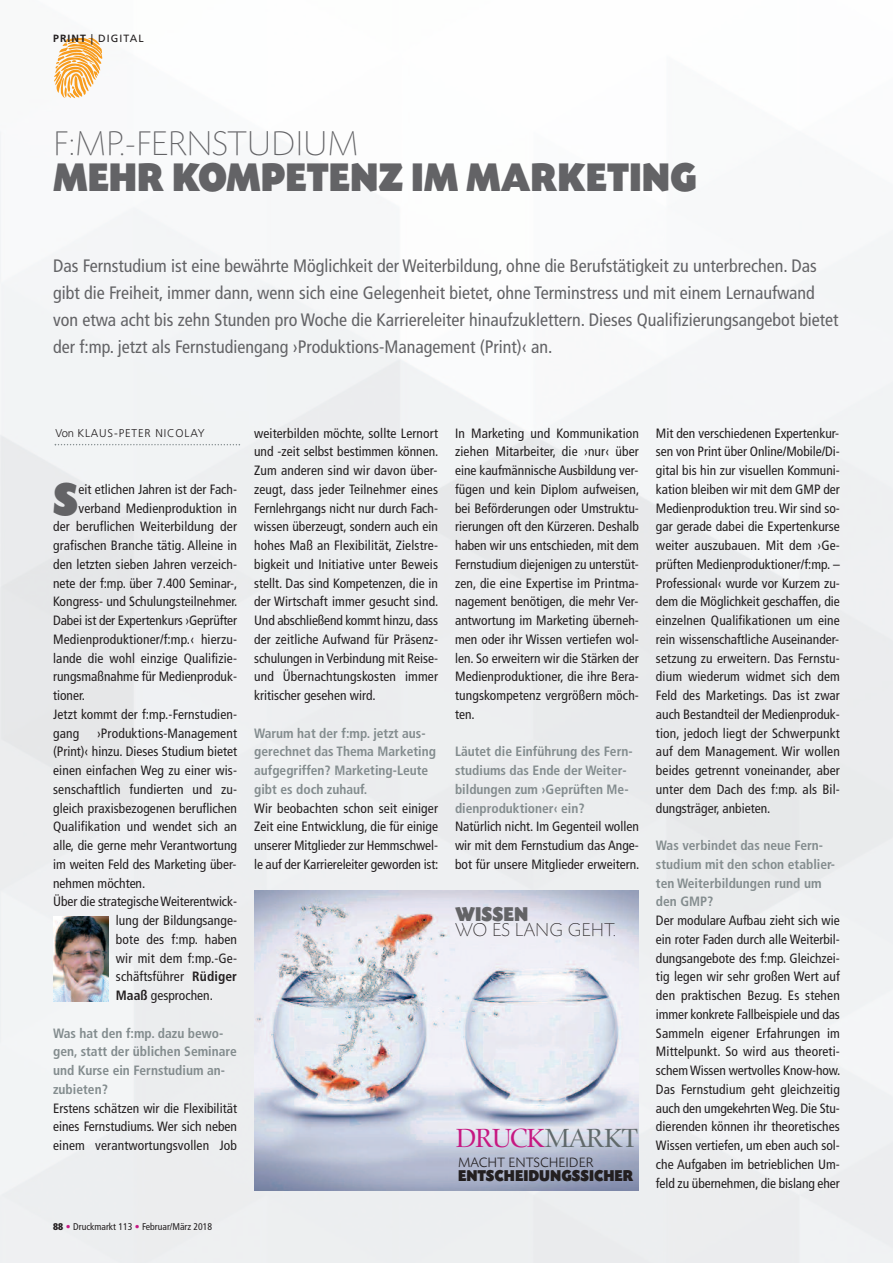
<style>
.page{position:relative;width:893px;height:1263px;background:#fff}
.page>*{position:absolute;margin:0;border:0;box-sizing:border-box;transform-origin:0 0}
.t1{font:48px "Today SB Ultra";color:#636366;scale:.9 1}
.t2{font:42px "Today SB Ultra";color:#636366;scale:.9 1}
.t3{font:300 expanded 36px "Today SB";letter-spacing:-.01em;color:#636366}
.t4{font:27px "Zapf Renais SB";letter-spacing:-.05em;color:#c61882}
.t5{font:21px "Today SB Ultra";color:#636366;scale:.9 1}
.t6{font:300 expanded 19.5px "Today SB";color:#231f20}
.t7{font:condensed 18px/27px "Frutiger LT Std";color:#636366}
.t8{font:16.5px "Today SB Ultra";color:#231f20;scale:.9 1}
.t9{font:300 14.25px "Today SB";color:#231f20}
.t10{font:condensed 13.5px/18.8px "Frutiger LT Std";letter-spacing:.005em;color:#231f20;text-align:justify}
.t11{font:700 condensed 13.5px/18.8px "Frutiger LT Std";color:#838c8e}
.t12{font:300 11.25px "Frutiger LT Std";letter-spacing:.075em;color:#231f20}
.t13{font:10.5px "Frutiger LT Std";letter-spacing:.1em;color:#231f20}
.t14{font:condensed 9.75px "Frutiger LT Std";color:#231f20}
.s1{font-weight:700}
.s2{font-weight:900}
.s3{font-weight:700;color:#c61882}
.s4{color:#c61882}
.s5{color:#60696a}
</style>
<div class="page">
<img style="left:0;top:38px;width:893px;height:1225px">
<img style="left:53px;top:917px;width:55px;height:84px">
<svg style="left:55px;top:444px;width:185px;height:1px"></svg>
<img style="left:254px;top:891px;width:385px;height:300px">
<svg style="left:54px;top:39px;width:48px;height:59px"></svg>
<p class="t13" style="left:53px;top:34px;width:92px"><span class="s1">PRINT</span> | diGital</p>
<h3 class="t3" style="left:53px;top:122px;width:307px">F:MP.-FERNSTUDIUM</h3>
<h2 class="t2" style="left:53px;top:152px;width:717px">MEHR KOMPETENZ IM MARKETING</h2>
<p class="t7" style="left:53px;top:254px;width:787px">Das Fernstudium ist eine bewährte Möglichkeit der Weiterbildung, ohne die Berufstätigkeit zu unterbrechen. Das gibt die Freiheit, immer dann, wenn sich eine Gelegenheit bietet, ohne Terminstress und mit einem Lernaufwand von etwa acht bis zehn Stunden pro Woche die Karriereleiter hinaufzuklettern. Dieses Qualifizierungsangebot bietet der f:mp. jetzt als Fernstudiengang ›Produktions-Management (Print)‹ an.</p>
<p class="t12" style="left:55px;top:428px;width:151px">Von KLAUS-PETER NICOLAY</p>
<h1 class="t1" style="left:53px;top:471px;width:29px">S</h1>
<p class="t10" style="left:78px;top:481px;width:160px">eit etlichen Jahren ist der Fach-</p>
<p class="t10" style="left:78px;top:500px;width:160px">verband Medienproduktion in</p>
<p class="t10" style="left:53px;top:518px;width:185px">der beruflichen Weiterbildung der</p>
<p class="t10" style="left:53px;top:537px;width:185px">grafischen Branche tätig. Alleine in</p>
<p class="t10" style="left:53px;top:556px;width:185px">den letzten sieben Jahren verzeich-</p>
<p class="t10" style="left:53px;top:575px;width:186px">nete der f:mp. über 7.400 Seminar-,</p>
<p class="t10" style="left:53px;top:593px;width:186px">Kongress- und Schulungsteilnehmer.</p>
<p class="t10" style="left:53px;top:612px;width:185px">Dabei ist der Expertenkurs ›Geprüfter</p>
<p class="t10" style="left:53px;top:631px;width:185px">Medienproduktioner/f:mp.‹ hierzu-</p>
<p class="t10" style="left:53px;top:650px;width:185px">lande die wohl einzige Qualifizie-</p>
<p class="t10" style="left:53px;top:668px;width:185px">rungsmaßnahme für Medienproduk-</p>
<p class="t10" style="left:53px;top:687px;width:34px">tioner.</p>
<p class="t10" style="left:53px;top:706px;width:185px">Jetzt kommt der f:mp.-Fernstudien-</p>
<p class="t10" style="left:53px;top:725px;width:28px">gang</p>
<p class="t10" style="left:97px;top:725px;width:141px">›Produktions-Management</p>
<p class="t10" style="left:53px;top:743px;width:185px">(Print)‹ hinzu. Dieses Studium bietet</p>
<p class="t10" style="left:53px;top:762px;width:185px">einen einfachen Weg zu einer wis-</p>
<p class="t10" style="left:53px;top:781px;width:185px">senschaftlich fundierten und zu-</p>
<p class="t10" style="left:53px;top:800px;width:185px">gleich praxisbezogenen beruflichen</p>
<p class="t10" style="left:53px;top:818px;width:185px">Qualifikation und wendet sich an</p>
<p class="t10" style="left:53px;top:837px;width:185px">alle, die gerne mehr Verantwortung</p>
<p class="t10" style="left:53px;top:856px;width:185px">im weiten Feld des Marketing über-</p>
<p class="t10" style="left:53px;top:875px;width:94px">nehmen möchten.</p>
<p class="t10" style="left:53px;top:893px;width:185px">Über die strategischeWeiterentwick-</p>
<p class="t10" style="left:116px;top:912px;width:123px">lung der Bildungsange-</p>
<p class="t10" style="left:116px;top:931px;width:123px">bote des f:mp. haben</p>
<p class="t10" style="left:116px;top:950px;width:123px">wir mit dem f:mp.-Ge-</p>
<p class="t10" style="left:116px;top:968px;width:123px">schäftsführer <span class="s1">Rüdiger</span></p>
<p class="t10" style="left:116px;top:987px;width:98px"><span class="s1">Maaß</span> gesprochen.</p>
<p class="t11" style="left:53px;top:1025px;width:185px">Was hat den f:mp. dazu bewo&shy;gen, statt der üblichen Seminare und Kurse ein Fernstudium an&shy;zubieten?</p>
<p class="t10" style="left:53px;top:1100px;width:185px">Erstens schätzen wir die Flexibilität eines Fernstudiums. Wer sich neben einem verantwortungsvollen Job</p>
<p class="t14" style="left:53px;top:1222px;width:161px"><span class="s2">88</span> <span class="s3">•</span> Druckmarkt 113 <span class="s4">•</span> Februar/März 2018</p>
<p class="t10" style="left:254px;top:424px;width:186px">weiterbilden möchte, sollte Lernort und -zeit selbst bestimmen können.<br>Zum anderen sind wir davon über&shy;zeugt, dass jeder Teilnehmer eines Fernlehrgangs nicht nur durch Fach&shy;wissen überzeugt, sondern auch ein hohes Maß an Flexibilität, Zielstre&shy;bigkeit und Initiative unter Beweis stellt. Das sind Kompetenzen, die in der Wirtschaft immer gesucht sind.<br>Und abschließend kommt hinzu, dass der zeitliche Aufwand für Präsenz&shy;schulungen in Verbindung mit Reise&shy;und Übernachtungskosten immer kritischer gesehen wird.</p>
<p class="t11" style="left:254px;top:724px;width:183px">Warum hat der f:mp. jetzt aus&shy;gerechnet das Thema Marketing aufgegriffen? Marketing-Leute gibt es doch zuhauf.</p>
<p class="t10" style="left:254px;top:799px;width:186px">Wir beobachten schon seit einiger Zeit eine Entwicklung, die für einige unserer Mitglieder zur Hemmschwel&shy;le auf der Karriereleiter geworden ist:</p>
<p class="t10" style="left:455px;top:424px;width:186px">In Marketing und Kommunikation ziehen Mitarbeiter, die ›nur‹ über eine kaufmännische Ausbildung ver&shy;fügen und kein Diplom aufweisen, bei Beförderungen oder Umstruktu&shy;rierungen oft den Kürzeren. Deshalb haben wir uns entschieden, mit dem Fernstudium diejenigen zu unterstüt&shy;zen, die eine Expertise im Printma&shy;nagement benötigen, die mehr Ver&shy;antwortung im Marketing überneh&shy;men oder ihr Wissen vertiefen wol&shy;len. So erweitern wir die Stärken der Medienproduktioner, die ihre Bera&shy;tungskompetenz vergrößern möch&shy;ten.</p>
<p class="t11" style="left:455px;top:743px;width:179px">Läutet die Einführung des Fern&shy;studiums das Ende der Weiter&shy;bildungen zum ›Geprüften Me&shy;dienproduktioner‹ ein?</p>
<p class="t10" style="left:455px;top:818px;width:186px">Natürlich nicht. Im Gegenteil wollen wir mit dem Fernstudium das Ange&shy;bot für unsere Mitglieder erweitern.</p>
<h3 class="t5" style="left:455px;top:901px;width:83px">WISSEN</h3>
<h3 class="t6" style="left:455px;top:918px;width:163px">WO ES LANG GEHT.</h3>
<h3 class="t4" style="left:456px;top:1122px;width:184px">DRUCK<span class="s5">MARKT</span></h3>
<p class="t9" style="left:458px;top:1153px;width:137px">MACHT ENTSCHEIDER</p>
<p class="t8" style="left:458px;top:1165px;width:196px">ENTSCHEIDUNGSSICHER</p>
<p class="t10" style="left:656px;top:424px;width:185px">Mit den verschiedenen Expertenkur&shy;sen von Print über Online/Mobile/Di&shy;gital bis hin zur visuellen Kommuni&shy;kation bleiben wir mit dem GMP der Medienproduktion treu.Wir sind so&shy;gar gerade dabei die Expertenkurse weiter auszubauen. Mit dem ›Ge&shy;prüften Medienproduktioner/f:mp. – Professional‹ wurde vor Kurzem zu&shy;dem die Möglichkeit geschaffen, die einzelnen Qualifikationen um eine rein wissenschaftliche Auseinander&shy;setzung zu erweitern. Das Fernstu&shy;dium wiederum widmet sich dem Feld des Marketings. Das ist zwar auch Bestandteil der Medienproduk&shy;tion, jedoch liegt der Schwerpunkt auf dem Management. Wir wollen beides getrennt voneinander, aber unter dem Dach des f:mp. als Bil&shy;dungsträger, anbieten.</p>
<p class="t11" style="left:656px;top:837px;width:181px">Was verbindet das neue Fern&shy;studium mit den schon etablier&shy;ten Weiterbildungen rund um den GMP?</p>
<p class="t10" style="left:656px;top:912px;width:186px">Der modulare Aufbau zieht sich wie ein roter Faden durch alle Weiterbil&shy;dungsangebote des f:mp. Gleichzei&shy;tig legen wir sehr großen Wert auf den praktischen Bezug. Es stehen immer konkrete Fallbeispiele und das Sammeln eigener Erfahrungen im Mittelpunkt. So wird aus theoreti&shy;schemWissen wertvolles Know-how.<br>Das Fernstudium geht gleichzeitig auch den umgekehrtenWeg. Die Stu&shy;dierenden können ihr theoretisches Wissen vertiefen, um eben auch sol&shy;che Aufgaben im betrieblichen Um&shy;feld zu übernehmen, die bislang eher</p>
</div>
